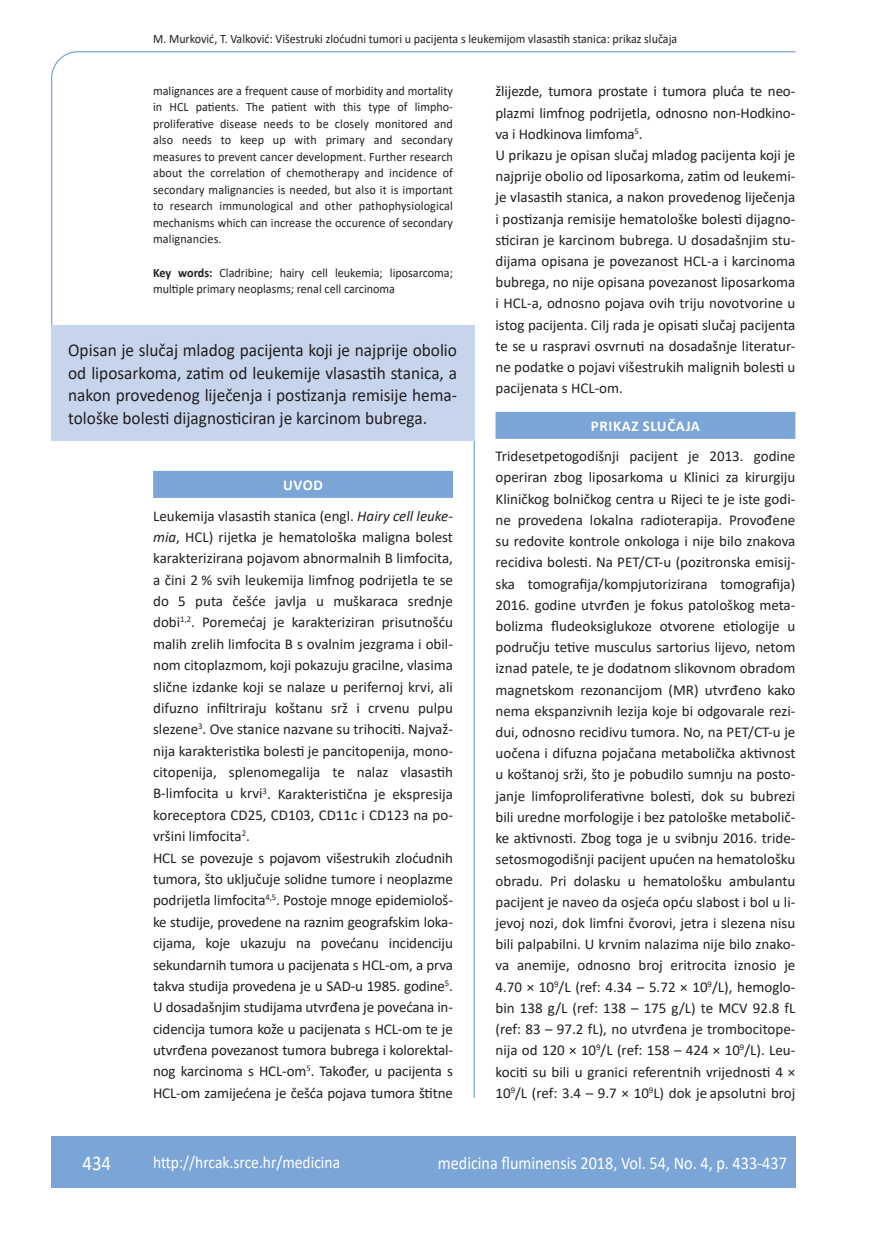
<style>
.page{position:relative;width:872px;height:1234px;background:#fff}
.page>*{position:absolute;margin:0;border:0;box-sizing:border-box;transform-origin:0 0}
.t1{font:21px "Calibri";color:#fff;scale:.9 1}
.t2{font:18px/22.5px "Calibri";color:#231f20;text-align:justify;scale:.96 1}
.t3{font:18px "Calibri";color:#fff;scale:.9 1}
.t4{font:17.25px "Calibri";color:#fff;scale:.9 1}
.t5{font:15px/21.1px "Calibri";color:#231f20}
.t6{font:700 15px "Calibri";letter-spacing:.04em;color:#fff}
.t7{font:12.75px/16.5px "Calibri";color:#231f20;text-align:justify;scale:.95 1}
.t8{font:12.75px "Calibri";color:#231f20;scale:.94 1}
.s1{font-weight:700}
.s2{font-weight:700;color:#fff}
.s3{font-style:italic}
</style>
<div class="page">
<svg style="left:51px;top:51px;width:745px;height:275px"></svg>
<hr style="left:473px;top:441px;width:2px;height:656px;background:#7ca5d7">
<div style="left:51px;top:1135px;width:744px;height:51px;background:#7ca5d7"></div>
<div style="left:495px;top:412px;width:300px;height:27px;background:#7ca5d7"></div>
<div style="left:51px;top:325px;width:423px;height:116px;background:#c6d5ec"></div>
<div style="left:153px;top:471px;width:300px;height:27px;background:#7ca5d7"></div>
<p class="t8" style="left:153px;top:29px;width:559px">M. Murković, T. Valković: Višestruki zloćudni tumori u pacijenta s leukemijom vlasastih stanica: prikaz slučaja</p>
<p class="t7" style="left:153px;top:82px;width:317px">malignances are a frequent cause of morbidity and mortality in HCL patients. The patient with this type of limpho&shy;proliferative disease needs to be closely monitored and also needs to keep up with primary and secondary measures to prevent cancer development. Further research about the correlation of chemotherapy and incidence of secondary malignancies is needed, but also it is important to research immunological and other pathophysiological mechanisms which can increase the occurence of secondary malignancies.</p>
<p class="t7" style="left:153px;top:264px;width:317px"><span class="s1">Key words:</span> Cladribine; hairy cell leukemia; liposarcoma; multiple primary neoplasms; renal cell carcinoma</p>
<p class="t2" style="left:68px;top:338px;width:406px">Opisan je slučaj mladog pacijenta koji je najprije obolio od liposarkoma, zatim od leukemije vlasastih stanica, a nakon provedenog liječenja i postizanja remisije hema&shy;tološke bolesti dijagnosticiran je karcinom bubrega.</p>
<p class="t5" style="left:153px;top:468px;width:301px;line-height:30.9px;text-align:center"><span class="s2">UVOD<br></span>Leukemija vlasastih stanica (engl. <span class="s3">Hairy cell leuke-</span></p>
<p class="t5" style="left:153px;top:526px;width:301px"><span class="s3">mia</span>, HCL) rijetka je hematološka maligna bolest karakterizirana pojavom abnormalnih B limfocita, a čini 2 % svih leukemija limfnog podrijetla te se do 5 puta češće javlja u muškaraca srednje dobi<sup>1,2</sup>. Poremećaj je karakteriziran prisutnošću malih zrelih limfocita B s ovalnim jezgrama i obil&shy;nom citoplazmom, koji pokazuju gracilne, vlasima slične izdanke koji se nalaze u perifernoj krvi, ali difuzno infiltriraju koštanu srž i crvenu pulpu slezene<sup>3</sup>. Ove stanice nazvane su trihociti. Najvaž&shy;nija karakteristika bolesti je pancitopenija, mono&shy;citopenija, splenomegalija te nalaz vlasastih B-limfocita u krvi<sup>3</sup>. Karakteristična je ekspresija koreceptora CD25, CD103, CD11c i CD123 na po&shy;vršini limfocita<sup>2</sup>.<br>HCL se povezuje s pojavom višestrukih zloćudnih tumora, što uključuje solidne tumore i neoplazme podrijetla limfocita<sup>4,5</sup>. Postoje mnoge epidemiološ&shy;ke studije, provedene na raznim geografskim loka&shy;cijama, koje ukazuju na povećanu incidenciju sekundarnih tumora u pacijenata s HCL-om, a prva takva studija provedena je u SAD-u 1985. godine<sup>5</sup>.<br>U dosadašnjim studijama utvrđena je povećana in&shy;cidencija tumora kože u pacijenata s HCL-om te je utvrđena povezanost tumora bubrega i kolorektal&shy;nog karcinoma s HCL-om<sup>5</sup>. Također, u pacijenta s HCL-om zamijećena je češća pojava tumora štitne</p>
<p class="t5" style="left:495px;top:80px;width:301px">žlijezde, tumora prostate i tumora pluća te neo&shy;plazmi limfnog podrijetla, odnosno non-Hodkino&shy;va i Hodkinova limfoma<sup>5</sup>.<br>U prikazu je opisan slučaj mladog pacijenta koji je najprije obolio od liposarkoma, zatim od leukemi&shy;je vlasastih stanica, a nakon provedenog liječenja i postizanja remisije hematološke bolesti dijagno&shy;sticiran je karcinom bubrega. U dosadašnjim stu&shy;dijama opisana je povezanost HCL-a i karcinoma bubrega, no nije opisana povezanost liposarkoma i HCL-a, odnosno pojava ovih triju novotvorine u istog pacijenta. Cilj rada je opisati slučaj pacijenta te se u raspravi osvrnuti na dosadašnje literatur&shy;ne podatke o pojavi višestrukih malignih bolesti u pacijenata s HCL-om.</p>
<p class="t6" style="left:591px;top:415px;width:111px">PRIKAZ SLUČAJA</p>
<p class="t5" style="left:495px;top:445px;width:301px;text-align:justify">Tridesetpetogodišnji pacijent je 2013. godine operiran zbog liposarkoma u Klinici za kirurgiju Kliničkog bolničkog centra u Rijeci te je iste godi&shy;ne provedena lokalna radioterapija. Provođene su redovite kontrole onkologa i nije bilo znakova recidiva bolesti. Na PET/CT-u (pozitronska emisij&shy;ska tomografija/kompjutorizirana tomografija)<br>2016. godine utvrđen je fokus patološkog meta&shy;bolizma fludeoksiglukoze otvorene etiologije u području tetive musculus sartorius lijevo, netom iznad patele, te je dodatnom slikovnom obradom magnetskom rezonancijom (MR) utvrđeno kako nema ekspanzivnih lezija koje bi odgovarale rezi&shy;dui, odnosno recidivu tumora. No, na PET/CT-u je uočena i difuzna pojačana metabolička aktivnost u koštanoj srži, što je pobudilo sumnju na posto&shy;janje limfoproliferativne bolesti, dok su bubrezi bili uredne morfologije i bez patološke metabolič&shy;ke aktivnosti. Zbog toga je u svibnju 2016. tride&shy;setosmogodišnji pacijent upućen na hematološku obradu. Pri dolasku u hematološku ambulantu pacijent je naveo da osjeća opću slabost i bol u li&shy;jevoj nozi, dok limfni čvorovi, jetra i slezena nisu bili palpabilni. U krvnim nalazima nije bilo znako&shy;va anemije, odnosno broj eritrocita iznosio je 4.70 × 10<sup>9</sup>/L (ref: 4.34 – 5.72 × 10<sup>9</sup>/L), hemoglo&shy;bin 138 g/L (ref: 138 – 175 g/L) te MCV 92.8 fL (ref: 83 – 97.2 fL), no utvrđena je trombocitope&shy;nija od 120 × 10<sup>9</sup>/L (ref: 158 – 424 × 10<sup>9</sup>/L). Leu&shy;kociti su bili u granici referentnih vrijednosti 4 × 10<sup>9</sup>/L (ref: 3.4 – 9.7 × 10<sup>9</sup>L) dok je apsolutni broj</p>
<h1 class="t1" style="left:82px;top:1147px;width:33px">434</h1>
<p class="t4" style="left:153px;top:1149px;width:209px">http://hrcak.srce.hr/medicina</p>
<p class="t3" style="left:438px;top:1149px;width:389px">medicina fluminensis 2018, Vol. 54, No. 4, p. 433-437</p>
</div>
